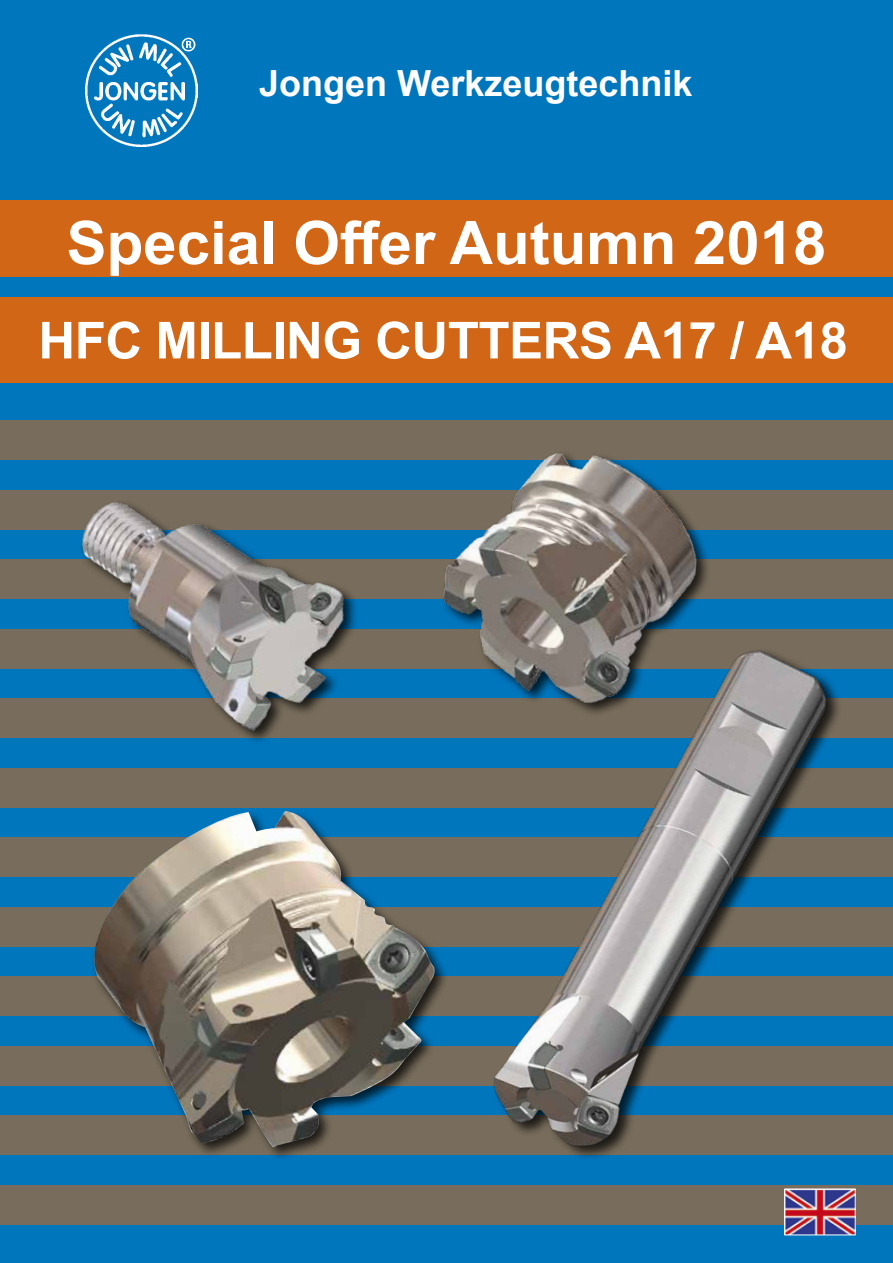
<style>
.page{position:relative;width:893px;height:1263px;background:#0076bd}
.page>*{position:absolute;margin:0;border:0;box-sizing:border-box;transform-origin:0 0}
.t1{font:700 60px "Arial";color:#fff}
.t2{font:700 51px "Arial";letter-spacing:-.01em;color:#fff}
.t3{font:700 36px "Arial";color:#fff}
</style>
<div class="page">
<div style="left:0;top:420px;width:893px;height:40px;background:#786d5c"></div>
<div style="left:0;top:490px;width:893px;height:39px;background:#786d5c"></div>
<div style="left:0;top:559px;width:893px;height:40px;background:#786d5c"></div>
<div style="left:0;top:629px;width:893px;height:39px;background:#786d5c"></div>
<div style="left:0;top:699px;width:893px;height:39px;background:#786d5c"></div>
<div style="left:0;top:768px;width:893px;height:39px;background:#786d5c"></div>
<div style="left:0;top:838px;width:893px;height:39px;background:#786d5c"></div>
<div style="left:0;top:907px;width:893px;height:39px;background:#786d5c"></div>
<div style="left:0;top:977px;width:893px;height:39px;background:#786d5c"></div>
<div style="left:0;top:1046px;width:893px;height:39px;background:#786d5c"></div>
<div style="left:0;top:1116px;width:893px;height:39px;background:#786d5c"></div>
<div style="left:0;top:1185px;width:893px;height:39px;background:#786d5c"></div>
<img style="left:362px;top:650px;width:531px;height:583px">
<img style="left:49px;top:502px;width:350px;height:272px">
<img style="left:425px;top:452px;width:298px;height:276px">
<div style="left:91px;top:808px;width:359px;height:354px;background:#000;opacity:.75"></div>
<img style="left:94px;top:811px;width:341px;height:337px">
<img style="left:85px;top:34px;width:113px;height:113px">
<img style="left:786px;top:1191px;width:67px;height:42px">
<div style="left:784px;top:1189px;width:71px;height:46px;border:1px solid #fff"></div>
<div style="left:0;top:201px;width:893px;height:76px;background:#d16716"></div>
<div style="left:0;top:297px;width:893px;height:85px;background:#d16716"></div>
<p class="t3" style="left:259px;top:58px;width:435px">Jongen Werkzeugtechnik</p>
<p class="t1" style="left:67px;top:201px;width:761px">Special Offer Autumn 2018</p>
<p class="t2" style="left:38px;top:305px;width:811px">HFC MILLING CUTTERS A17 / A18</p>
</div>
